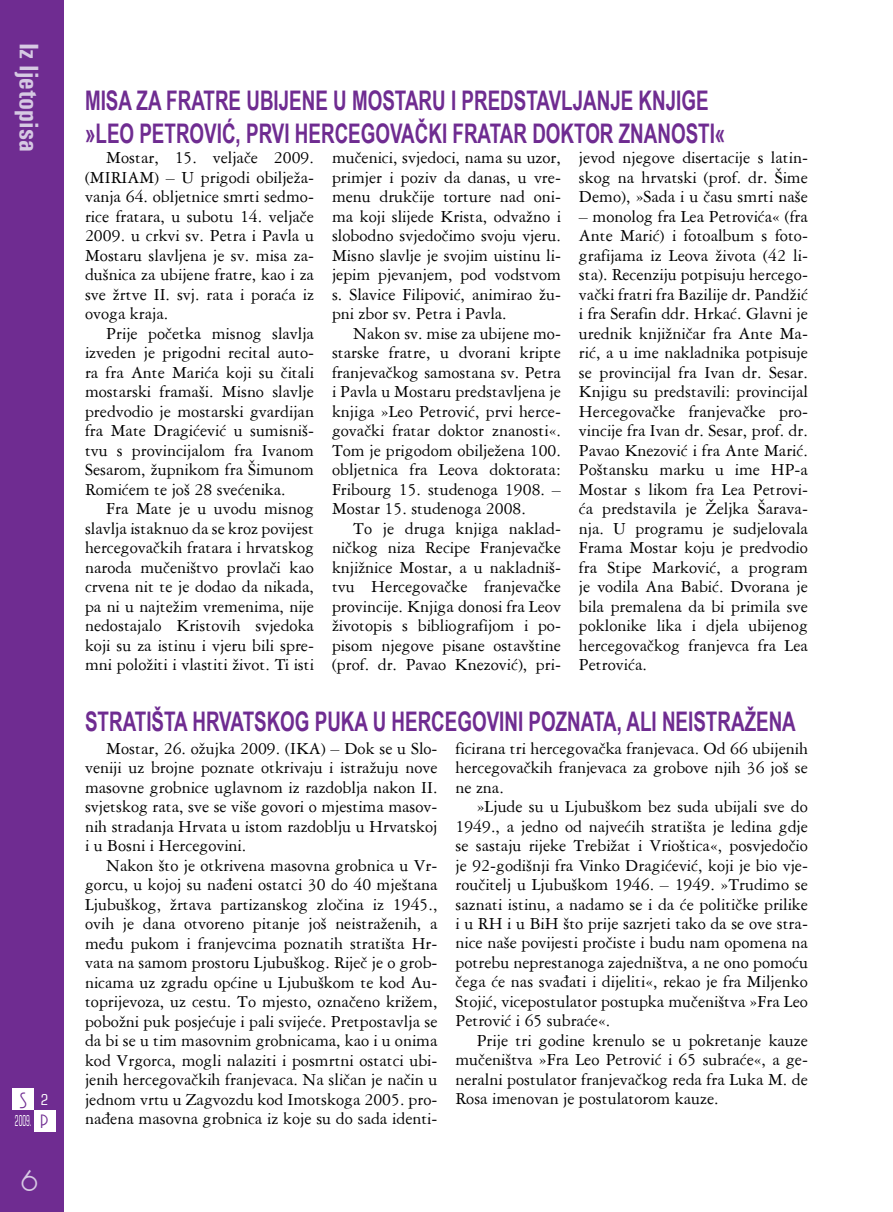
<style>
.page{position:relative;width:893px;height:1212px;background:#fff}
.page>*{position:absolute;margin:0;border:0;box-sizing:border-box;transform-origin:0 0}
.t1{font:700 27px/32.4px "Arial Narrow";color:#6f2c91;scale:.85 1}
.t2{font:700 condensed 27px "Univers";color:#d6c9e3}
.t3{font:27px "Andes";color:#d6c9e3}
.t4{font:18px/19.5px "American Garamond BT";color:#000;text-align:justify}
.t5{font:18px "Andes";color:#6f2c91}
.t6{font:condensed 15px "Square 721 BT";color:#fff;scale:.5 1}
.t7{font:condensed 15px "Square 721 BT";color:#fff}
.s1{font-family:"Andes";font-stretch:normal;font-size:18px;color:#6f2c91}
</style>
<div class="page">
<div style="left:0;top:0;width:64px;height:1212px;background:#6f2c91"></div>
<div style="left:13px;top:1089px;width:21px;height:21px;background:#fff"></div>
<div style="left:34px;top:1110px;width:21px;height:21px;background:#fff"></div>
<h1 class="t2" style="left:46px;top:43px;width:110px;rotate:90deg">Iz ljetopisa</h1>
<p class="t5" style="left:20px;top:1092px;width:8px">S</p>
<p class="t6" style="left:15px;top:1112px;width:68px">2009. <span class="s1">p</span></p>
<p class="t7" style="left:41px;top:1090px;width:9px">2</p>
<h1 class="t3" style="left:21px;top:1169px;width:18px">6</h1>
<h1 class="t1" style="left:85px;top:83px;width:755px">MISA ZA FRATRE UBIJENE U MOSTARU I PREDSTAVLJANJE KNJIGE »LEO PETROVIĆ, PRVI HERCEGOVAČKI FRATAR DOKTOR ZNANOSTI«</h1>
<p class="t4" style="left:85px;top:148px;width:230px;text-indent:21px">Mostar, 15. veljače 2009. (MIRIAM) – U prigodi obilježa&shy;vanja 64. obljetnice smrti sedmo&shy;rice fratara, u subotu 14. veljače 2009. u crkvi sv. Petra i Pavla u Mostaru slavljena je sv. misa za&shy;dušnica za ubijene fratre, kao i za sve žrtve II. svj. rata i poraća iz ovoga kraja.</p>
<p class="t4" style="left:85px;top:323px;width:230px;text-indent:21px">Prije početka misnog slavlja izveden je prigodni recital auto&shy;ra fra Ante Marića koji su čitali mostarski framaši. Misno slavlje predvodio je mostarski gvardijan fra Mate Dragićević u sumisniš&shy;tvu s provincijalom fra Ivanom Sesarom, župnikom fra Šimunom Romićem te još 28 svećenika.</p>
<p class="t4" style="left:85px;top:499px;width:230px;text-indent:21px">Fra Mate je u uvodu misnog slavlja istaknuo da se kroz povijest hercegovačkih fratara i hrvatskog naroda mučeništvo provlači kao crvena nit te je dodao da nikada, pa ni u najtežim vremenima, nije nedostajalo Kristovih svjedoka koji su za istinu i vjeru bili spre&shy;mni položiti i vlastiti život. Ti isti</p>
<p class="t4" style="left:579px;top:148px;width:230px">jevod njegove disertacije s latin&shy;skog na hrvatski (prof. dr. Šime Demo), »Sada i u času smrti naše</p>
<p class="t4" style="left:579px;top:206px;width:230px">– monolog fra Lea Petrovića« (fra Ante Marić) i fotoalbum s foto&shy;grafijama iz Leova života (42 li&shy;sta). Recenziju potpisuju hercego&shy;vački fratri fra Bazilije dr. Pandžić i fra Serafin ddr. Hrkać. Glavni je urednik knjižničar fra Ante Ma&shy;rić, a u ime nakladnika potpisuje se provincijal fra Ivan dr. Sesar.<br>Knjigu su predstavili: provincijal Hercegovačke franjevačke pro&shy;vincije fra Ivan dr. Sesar, prof. dr.<br>Pavao Knezović i fra Ante Marić.<br>Poštansku marku u ime HP-a Mostar s likom fra Lea Petrovi&shy;ća predstavila je Željka Šarava&shy;nja. U programu je sudjelovala Frama Mostar koju je predvodio fra Stipe Marković, a program je vodila Ana Babić. Dvorana je bila premalena da bi primila sve poklonike lika i djela ubijenog hercegovačkog franjevca fra Lea Petrovića.</p>
<h1 class="t1" style="left:85px;top:704px;width:838px">STRATIŠTA HRVATSKOG PUKA U HERCEGOVINI POZNATA, ALI NEISTRAŽENA</h1>
<p class="t4" style="left:85px;top:738px;width:354px;text-indent:21px">Mostar, 26. ožujka 2009. (IKA) – Dok se u Slo&shy;veniji uz brojne poznate otkrivaju i istražuju nove masovne grobnice uglavnom iz razdoblja nakon II. svjetskog rata, sve se više govori o mjestima masov&shy;nih stradanja Hrvata u istom razdoblju u Hrvatskoj i u Bosni i Hercegovini.</p>
<p class="t4" style="left:85px;top:855px;width:354px;text-indent:21px">Nakon što je otkrivena masovna grobnica u Vr&shy;gorcu, u kojoj su nađeni ostatci 30 do 40 mještana Ljubuškog, žrtava partizanskog zločina iz 1945., ovih je dana otvoreno pitanje još neistraženih, a među pukom i franjevcima poznatih stratišta Hr&shy;vata na samom prostoru Ljubuškog. Riječ je o grob&shy;nicama uz zgradu općine u Ljubuškom te kod Au&shy;toprijevoza, uz cestu. To mjesto, označeno križem, pobožni puk posjećuje i pali svijeće. Pretpostavlja se da bi se u tim masovnim grobnicama, kao i u onima kod Vrgorca, mogli nalaziti i posmrtni ostatci ubi&shy;jenih hercegovačkih franjevaca. Na sličan je način u jednom vrtu u Zagvozdu kod Imotskoga 2005. pro&shy;nađena masovna grobnica iz koje su do sada identi-</p>
<p class="t4" style="left:332px;top:148px;width:230px">mučenici, svjedoci, nama su uzor, primjer i poziv da danas, u vre&shy;menu drukčije torture nad oni&shy;ma koji slijede Krista, odvažno i slobodno svjedočimo svoju vjeru.<br>Misno slavlje je svojim uistinu li&shy;jepim pjevanjem, pod vodstvom s. Slavice Filipović, animirao žu&shy;pni zbor sv. Petra i Pavla.</p>
<p class="t4" style="left:332px;top:323px;width:230px;text-indent:21px">Nakon sv. mise za ubijene mo&shy;starske fratre, u dvorani kripte franjevačkog samostana sv. Petra i Pavla u Mostaru predstavljena je knjiga »Leo Petrović, prvi herce&shy;govački fratar doktor znanosti«.<br>Tom je prigodom obilježena 100. obljetnica fra Leova doktorata:<br>Fribourg 15. studenoga 1908. – Mostar 15. studenoga 2008.</p>
<p class="t4" style="left:332px;top:518px;width:230px;text-indent:21px">To je druga knjiga naklad&shy;ničkog niza Recipe Franjevačke knjižnice Mostar, a u nakladniš&shy;tvu Hercegovačke franjevačke provincije. Knjiga donosi fra Leov životopis s bibliografijom i po&shy;pisom njegove pisane ostavštine (prof. dr. Pavao Knezović), pri-</p>
<p class="t4" style="left:455px;top:738px;width:354px">ficirana tri hercegovačka franjevaca. Od 66 ubijenih hercegovačkih franjevaca za grobove njih 36 još se ne zna.</p>
<p class="t4" style="left:455px;top:796px;width:354px;text-indent:21px">»Ljude su u Ljubuškom bez suda ubijali sve do 1949., a jedno od najvećih stratišta je ledina gdje se sastaju rijeke Trebižat i Vrioštica«, posvjedočio je 92-godišnji fra Vinko Dragićević, koji je bio vje&shy;roučitelj u Ljubuškom 1946. – 1949. »Trudimo se saznati istinu, a nadamo se i da će političke prilike i u RH i u BiH što prije sazrjeti tako da se ove stra&shy;nice naše povijesti pročiste i budu nam opomena na potrebu neprestanoga zajedništva, a ne ono pomoću čega će nas svađati i dijeliti«, rekao je fra Miljenko Stojić, vicepostulator postupka mučeništva »Fra Leo Petrović i 65 subraće«.</p>
<p class="t4" style="left:455px;top:1030px;width:354px;text-indent:21px">Prije tri godine krenulo se u pokretanje kauze mučeništva »Fra Leo Petrović i 65 subraće«, a ge&shy;neralni postulator franjevačkog reda fra Luka M. de Rosa imenovan je postulatorom kauze.</p>
</div>
